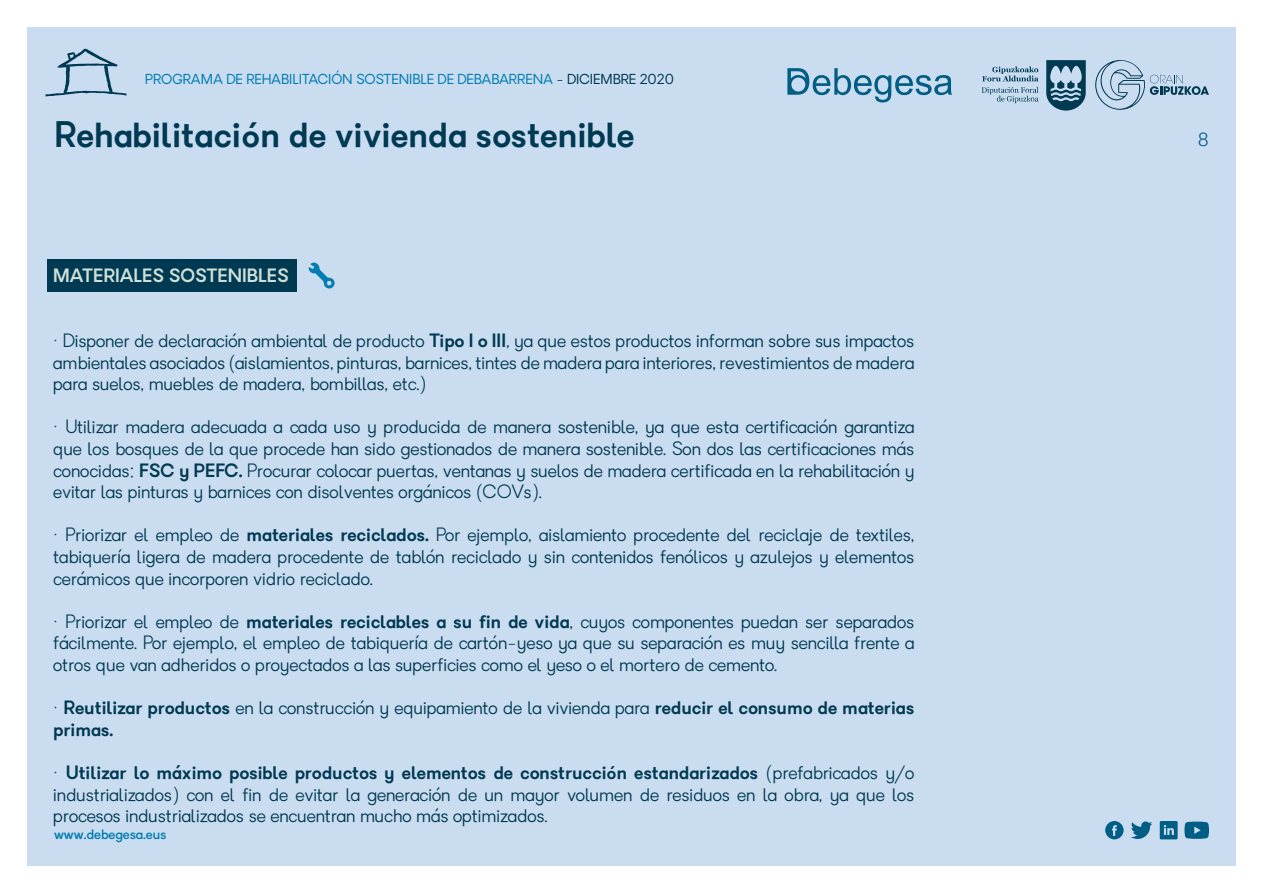
<style>
.page{position:relative;width:1263px;height:893px;background:#fff}
.page>*{position:absolute;margin:0;border:0;box-sizing:border-box;transform-origin:0 0}
.t1{font:600 34.5px "Granary";color:#003952}
.t2{font:300 18px/21.6px "Granary";color:#003952;text-align:justify}
.t3{font:600 18px/21.6px "Granary";color:#003952}
.t4{font:600 18px "Granary";color:#cfe0d8}
.t5{font:300 18px "Atlas Grotesk";color:#005d83}
.t6{font:13.5px "Granary";color:#007cb0}
.t7{font:500 13.5px "Granary";color:#007cb0}
.s1{color:#003952}
.s2{font-weight:600}
.s3{font-weight:300}
</style>
<div class="page">
<div style="left:27px;top:27px;width:1209px;height:839px;background:#caddf0"></div>
<svg style="left:1046px;top:60px;width:40px;height:51px"></svg>
<svg style="left:982px;top:66px;width:56px;height:15px"></svg>
<svg style="left:982px;top:87px;width:56px;height:16px"></svg>
<svg style="left:1095px;top:60px;width:114px;height:50px"></svg>
<svg style="left:45px;top:49px;width:82px;height:47px"></svg>
<svg style="left:1105px;top:821px;width:18px;height:18px"></svg>
<svg style="left:1131px;top:821px;width:21px;height:18px"></svg>
<svg style="left:1184px;top:822px;width:25px;height:17px"></svg>
<svg style="left:1160px;top:821px;width:17px;height:18px"></svg>
<svg style="left:787px;top:68px;width:165px;height:35px"></svg>
<svg style="left:309px;top:263px;width:26px;height:25px"></svg>
<div style="left:48px;top:259px;width:249px;height:33px;background:#003952"></div>
<p class="t6" style="left:145px;top:70px;width:530px">PROGRAMA DE REHABILITACIÓN SOSTENIBLE DE DEBABARRENA <span class="s1">- DICIEMBRE 2020</span></p>
<h1 class="t1" style="left:54px;top:112px;width:582px">Rehabilitación de vivienda sostenible</h1>
<p class="t5" style="left:1198px;top:125px;width:13px">8</p>
<p class="t4" style="left:53px;top:264px;width:237px">MATERIALES SOSTENIBLES</p>
<p class="t2" style="left:53px;top:330px;width:862px">· Disponer de declaración ambiental de producto <span class="s2">Tipo I o III</span>, ya que estos productos informan sobre sus impactos ambientales asociados (aislamientos, pinturas, barnices, tintes de madera para interiores, revestimientos de madera para suelos, muebles de madera, bombillas, etc.)</p>
<p class="t2" style="left:53px;top:416px;width:862px">· Utilizar madera adecuada a cada uso y producida de manera sostenible, ya que esta certificación garantiza que los bosques de la que procede han sido gestionados de manera sostenible. Son dos las certificaciones más conocidas: <span class="s2">FSC y PEFC.</span> Procurar colocar puertas, ventanas y suelos de madera certificada en la rehabilitación y evitar las pinturas y barnices con disolventes orgánicos (COVs).</p>
<p class="t2" style="left:53px;top:524px;width:862px">· Priorizar el empleo de <span class="s2">materiales reciclados.</span> Por ejemplo, aislamiento procedente del reciclaje de textiles, tabiquería ligera de madera procedente de tablón reciclado y sin contenidos fenólicos y azulejos y elementos cerámicos que incorporen vidrio reciclado.</p>
<p class="t2" style="left:53px;top:611px;width:862px">· Priorizar el empleo de <span class="s2">materiales reciclables a su fin de vida</span>, cuyos componentes puedan ser separados fácilmente. Por ejemplo, el empleo de tabiquería de cartón-yeso ya que su separación es muy sencilla frente a otros que van adheridos o proyectados a las superficies como el yeso o el mortero de cemento.</p>
<p class="t3" style="left:53px;top:697px;width:862px"><span class="s3">·</span> Reutilizar productos <span class="s3">en la construcción y equipamiento de la vivienda para</span> reducir el consumo de materias primas.</p>
<p class="t2" style="left:53px;top:762px;width:862px">· <span class="s2">Utilizar lo máximo posible productos y elementos de construcción estandarizados</span> (prefabricados y/o industrializados) con el fin de evitar la generación de un mayor volumen de residuos en la obra, ya que los procesos industrializados se encuentran mucho más optimizados.</p>
<p class="t7" style="left:54px;top:825px;width:114px">www.debegesa.eus</p>
</div>
